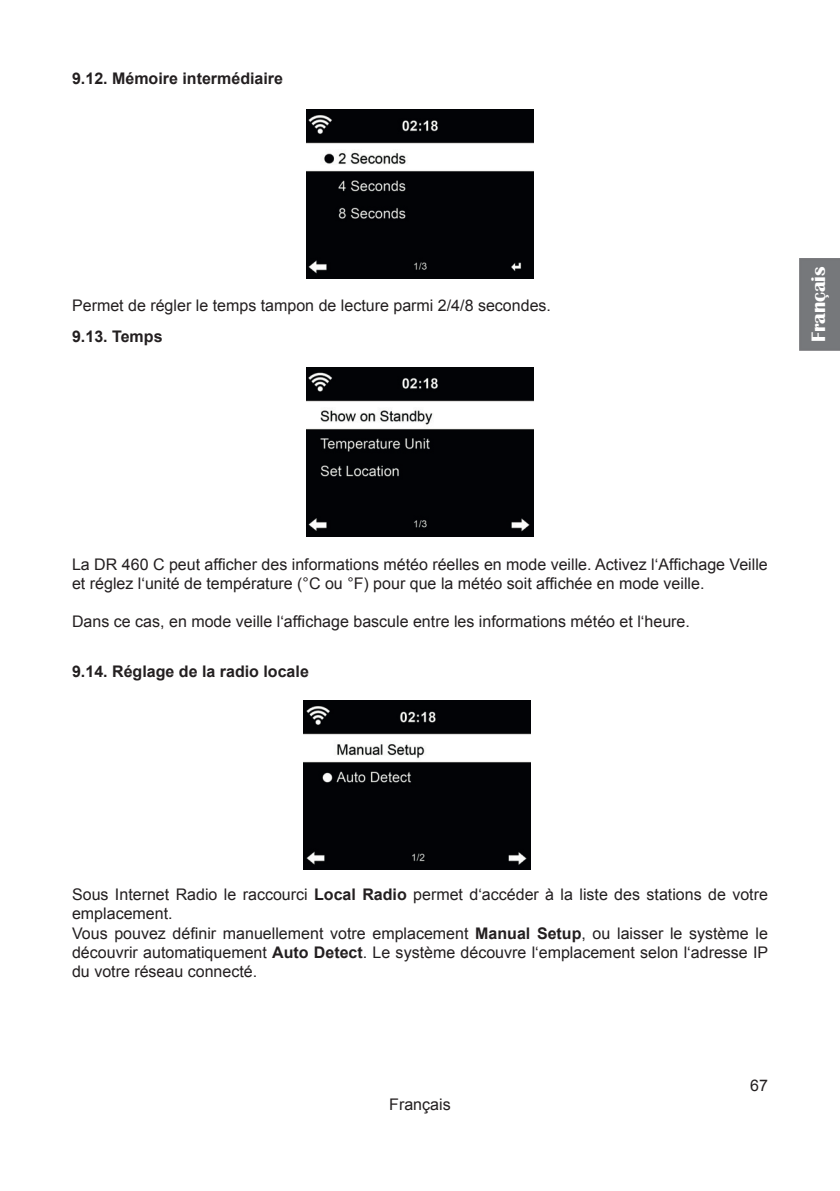
<style>
.page{position:relative;width:840px;height:1191px;background:#fff}
.page>*{position:absolute;margin:0;border:0;box-sizing:border-box;transform-origin:0 0}
.t1{font:700 20px "Britannic";color:#fff}
.t2{font:16px/19.2px "Arial";color:#231f20}
.t3{font:700 16px "Arial";color:#231f20}
.s1{font-weight:700}
</style>
<div class="page">
<div style="left:799px;top:258px;width:40px;height:93px;background:#76787b"></div>
<img style="left:306px;top:109px;width:227px;height:169px">
<img style="left:306px;top:367px;width:227px;height:170px">
<img style="left:303px;top:700px;width:227px;height:169px">
<p class="t3" style="left:72px;top:67px;width:212px">9.12. Mémoire intermédiaire</p>
<p class="t2" style="left:72px;top:296px;width:480px">Permet de régler le temps tampon de lecture parmi 2/4/8 secondes.</p>
<p class="t3" style="left:72px;top:326px;width:92px">9.13. Temps</p>
<p class="t1" style="left:806px;top:342px;width:77px;rotate:-90deg">Français</p>
<p class="t2" style="left:72px;top:554px;width:697px">La DR 460 C peut afficher des informations météo réelles en mode veille. Activez l‘Affichage Veille et réglez l‘unité de température (°C ou °F) pour que la météo soit affichée en mode veille.</p>
<p class="t2" style="left:72px;top:612px;width:619px">Dans ce cas, en mode veille l‘affichage bascule entre les informations météo et l‘heure.</p>
<p class="t3" style="left:72px;top:661px;width:238px">9.14. Réglage de la radio locale</p>
<p class="t2" style="left:72px;top:885px;width:697px">Sous Internet Radio le raccourci <span class="s1">Local Radio</span> permet d‘accéder à la liste des stations de votre emplacement.<br>Vous pouvez définir manuellement votre emplacement <span class="s1">Manual Setup</span>, ou laisser le système le découvrir automatiquement <span class="s1">Auto Detect</span>. Le système découvre l‘emplacement selon l‘adresse IP du votre réseau connecté.</p>
<p class="t2" style="left:389px;top:1094px;width:63px">Français</p>
<p class="t2" style="left:749px;top:1075px;width:19px">67</p>
</div>
